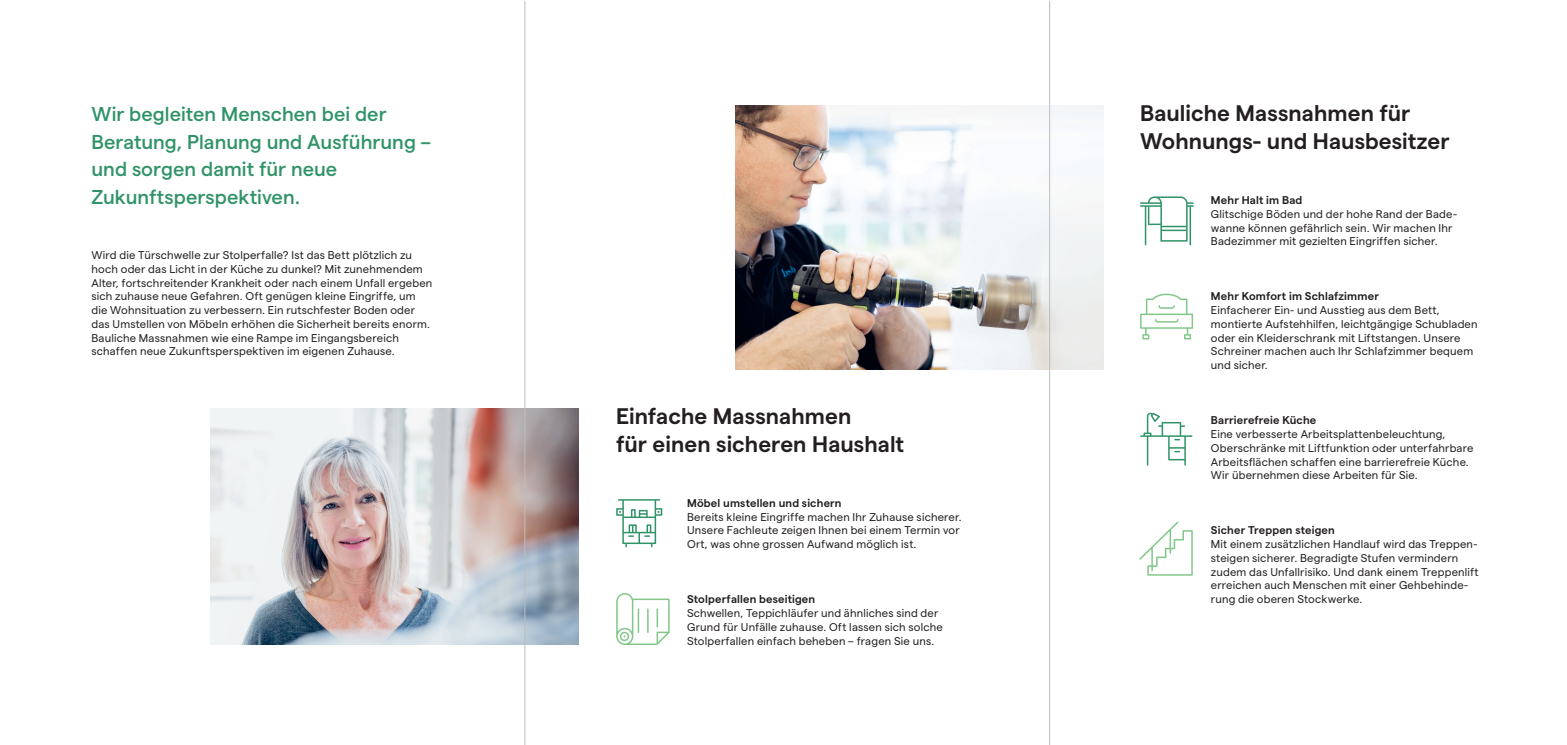
<style>
.page{position:relative;width:1567px;height:745px;background:#fff}
.page>*{position:absolute;margin:0;border:0;box-sizing:border-box;transform-origin:0 0}
.t1{font:600 22.5px/27.5px "Matter";color:#231f20}
.t2{font:500 20px/27.5px "Matter";color:#309367}
.t3{font:11.25px/13.8px "Matter";letter-spacing:.015em;color:#231f20}
.t4{font:600 11.25px "Matter";letter-spacing:.015em;color:#231f20}
</style>
<div class="page">
<img style="left:735px;top:106px;width:368px;height:263px">
<img style="left:211px;top:408px;width:367px;height:236px">
<svg style="left:1139px;top:521px;width:53px;height:54px"></svg>
<svg style="left:616px;top:499px;width:46px;height:48px"></svg>
<svg style="left:616px;top:593px;width:53px;height:51px"></svg>
<svg style="left:1140px;top:293px;width:52px;height:46px"></svg>
<svg style="left:1140px;top:196px;width:53px;height:49px"></svg>
<svg style="left:1140px;top:412px;width:52px;height:53px"></svg>
<hr style="left:1049px;top:1px;width:1px;height:743px;background:#bcbdc0">
<hr style="left:524px;top:1px;width:1px;height:743px;background:#bcbdc0">
<h2 class="t2" style="left:91px;top:99px;width:341px">Wir begleiten Menschen bei der<br>Beratung, Planung und Ausführung – und sorgen damit für neue<br>Zukunftsperspektiven.</h2>
<p class="t3" style="left:91px;top:247px;width:342px">Wird die Türschwelle zur Stolperfalle? Ist das Bett plötzlich zu hoch oder das Licht in der Küche zu dunkel? Mit zunehmendem Alter, fortschreitender Krankheit oder nach einem Unfall ergeben sich zuhause neue Gefahren. Oft genügen kleine Eingriffe, um die Wohnsituation zu verbessern. Ein rutschfester Boden oder das Umstellen von Möbeln erhöhen die Sicherheit bereits enorm.<br>Bauliche Massnahmen wie eine Rampe im Eingangsbereich schaffen neue Zukunftsperspektiven im eigenen Zuhause.</p>
<h1 class="t1" style="left:616px;top:400px;width:289px">Einfache Massnahmen<br>für einen sicheren Haushalt</h1>
<p class="t4" style="left:687px;top:494px;width:156px">Möbel umstellen und sichern</p>
<p class="t3" style="left:687px;top:508px;width:276px">Bereits kleine Eingriffe machen Ihr Zuhause sicherer.<br>Unsere Fachleute zeigen Ihnen bei einem Termin vor<br>Ort, was ohne grossen Aufwand möglich ist.</p>
<p class="t4" style="left:687px;top:590px;width:130px">Stolperfallen beseitigen</p>
<p class="t3" style="left:687px;top:605px;width:257px">Schwellen, Teppichläufer und ähnliches sind der<br>Grund für Unfälle zuhause. Oft lassen sich solche<br>Stolperfallen einfach beheben – fragen Sie uns.</p>
<h1 class="t1" style="left:1139px;top:98px;width:311px">Bauliche Massnahmen für<br>Wohnungs- und Hausbesitzer</h1>
<p class="t4" style="left:1210px;top:192px;width:93px">Mehr Halt im Bad</p>
<p class="t3" style="left:1210px;top:206px;width:247px">Glitschige Böden und der hohe Rand der Bade&shy;wanne können gefährlich sein. Wir machen Ihr<br>Badezimmer mit gezielten Eingriffen sicher.</p>
<p class="t4" style="left:1210px;top:288px;width:169px">Mehr Komfort im Schlafzimmer</p>
<p class="t3" style="left:1210px;top:302px;width:268px">Einfacherer Ein- und Ausstieg aus dem Bett, montierte Aufstehhilfen, leichtgängige Schubladen oder ein Kleiderschrank mit Liftstangen. Unsere Schreiner machen auch Ihr Schlafzimmer bequem und sicher.</p>
<p class="t4" style="left:1210px;top:412px;width:107px">Barrierefreie Küche</p>
<p class="t3" style="left:1210px;top:426px;width:264px">Eine verbesserte Arbeitsplattenbeleuchtung, Oberschränke mit Liftfunktion oder unterfahrbare Arbeitsflächen schaffen eine barrierefreie Küche.<br>Wir übernehmen diese Arbeiten für Sie.</p>
<p class="t4" style="left:1210px;top:521px;width:125px">Sicher Treppen steigen</p>
<p class="t3" style="left:1210px;top:536px;width:269px">Mit einem zusätzlichen Handlauf wird das Treppen&shy;steigen sicherer. Begradigte Stufen vermindern zudem das Unfallrisiko. Und dank einem Treppenlift erreichen auch Menschen mit einer Gehbehinde&shy;rung die oberen Stockwerke.</p>
</div>
